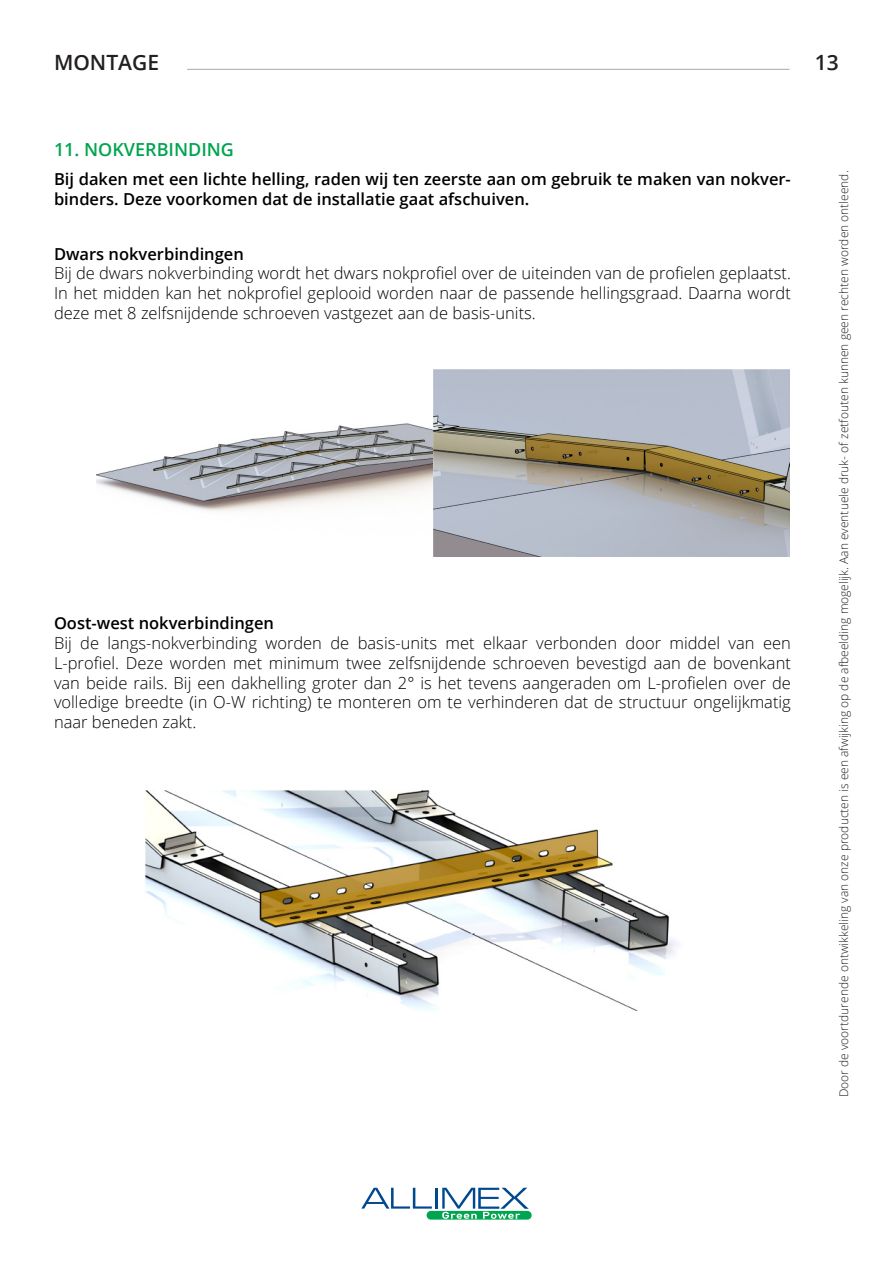
<style>
.page{position:relative;width:893px;height:1263px;background:#fff}
.page>*{position:absolute;margin:0;border:0;box-sizing:border-box;transform-origin:0 0}
.t1{font:600 21px "Open Sans";color:#231f20}
.t2{font:600 18px "Open Sans";color:#00a54f}
.t3{font:300 16.5px/19.8px "Open Sans";color:#000;text-align:justify}
.t4{font:600 16.5px/19.8px "Open Sans";color:#000}
.t5{font:300 12px "Open Sans";color:#231f20}
</style>
<div class="page">
<img style="left:96px;top:374px;width:338px;height:183px">
<svg style="left:361px;top:1188px;width:171px;height:31px"></svg>
<img style="left:434px;top:369px;width:355px;height:188px">
<hr style="left:187px;top:69px;width:602px;height:1px;background:#a8a9ad">
<img style="left:145px;top:790px;width:533px;height:221px">
<p class="t1" style="left:54px;top:48px;width:107px">MONTAGE</p>
<p class="t1" style="left:815px;top:48px;width:25px">13</p>
<p class="t2" style="left:54px;top:137px;width:182px">11. NOKVERBINDING</p>
<p class="t4" style="left:54px;top:169px;width:738px">Bij daken met een lichte helling, raden wij ten zeerste aan om gebruik te maken van nokver&shy;binders. Deze voorkomen dat de installatie gaat afschuiven.</p>
<p class="t4" style="left:54px;top:243px;width:191px">Dwars nokverbindingen</p>
<p class="t3" style="left:54px;top:263px;width:738px">Bij de dwars nokverbinding wordt het dwars nokprofiel over de uiteinden van de profielen geplaatst.<br>In het midden kan het nokprofiel geplooid worden naar de passende hellingsgraad. Daarna wordt deze met 8 zelfsnijdende schroeven vastgezet aan de basis-units.</p>
<p class="t4" style="left:54px;top:613px;width:222px">Oost-west nokverbindingen</p>
<p class="t3" style="left:54px;top:633px;width:738px">Bij de langs-nokverbinding worden de basis-units met elkaar verbonden door middel van een L-profiel. Deze worden met minimum twee zelfsnijdende schroeven bevestigd aan de bovenkant van beide rails. Bij een dakhelling groter dan 2° is het tevens aangeraden om L-profielen over de volledige breedte (in O-W richting) te monteren om te verhinderen dat de structuur ongelijkmatig naar beneden zakt.</p>
<p class="t5" style="left:836px;top:1097px;width:928px;rotate:-90deg">Door de voortdurende ontwikkeling van onze producten is een afwijking op de afbeelding mogelijk. Aan eventuele druk- of zetfouten kunnen geen rechten worden ontleend.</p>
</div>
